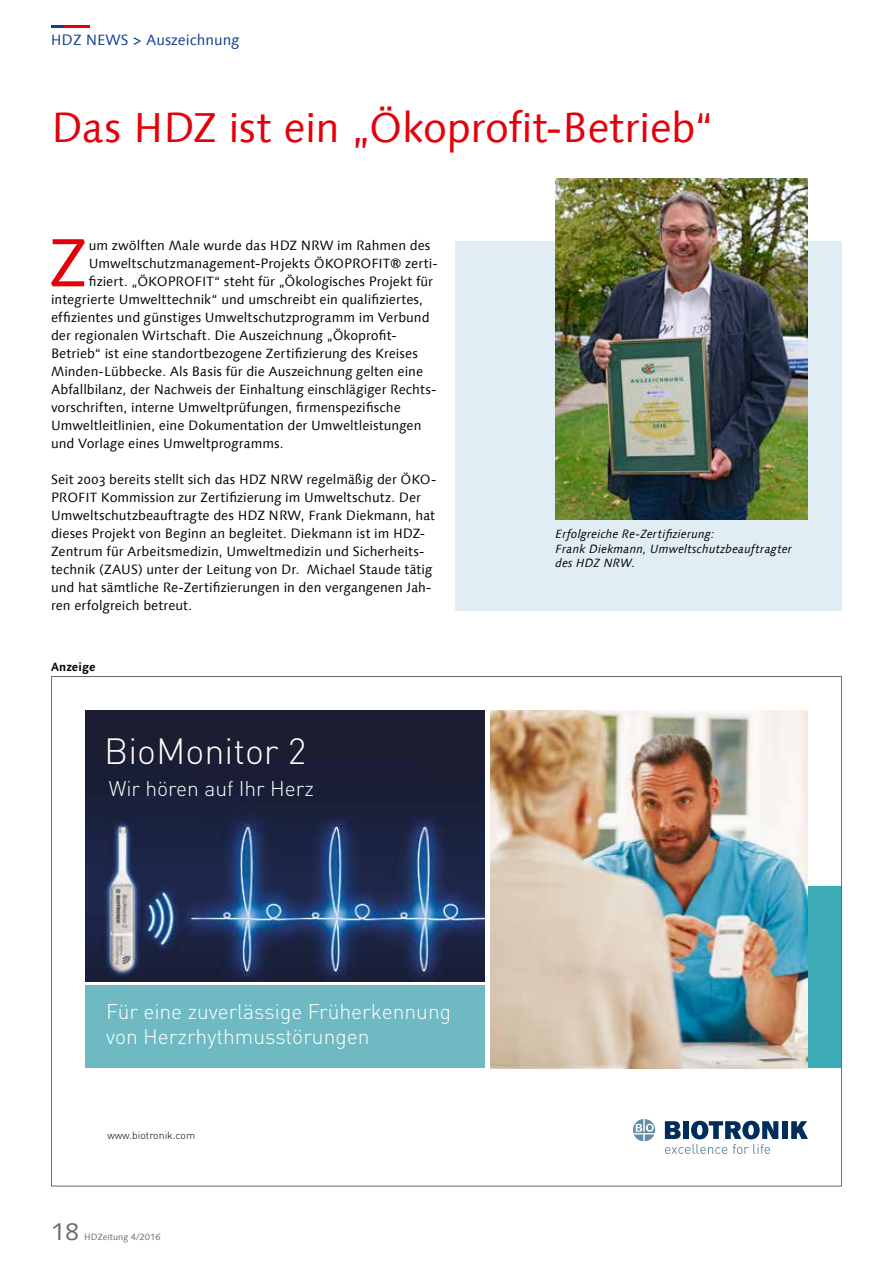
<style>
.page{position:relative;width:893px;height:1263px;background:#fff}
.page>*{position:absolute;margin:0;border:0;box-sizing:border-box;transform-origin:0 0}
.t1{font:68.1px "Linotype Syntax Com";color:#e3000b}
.t2{font:42px "Linotype Syntax Com";letter-spacing:-.015em;color:#e3000b}
.t3{font:300 36px "DIN Pro";color:#fff}
.t4{font:24px "Linotype Syntax Com";color:#616f6c}
.t5{font:300 21px/25.2px "DIN Pro";color:#fff}
.t6{font:15px "Linotype Syntax Com";color:#0f3f93}
.t7{font:13.5px/18px "Linotype Syntax Com";color:#000}
.t8{font:italic 12px/14.4px "Linotype Syntax Com";letter-spacing:.005em;color:#000}
.t9{font:700 12px "Linotype Syntax Com";color:#000}
.t10{font:300 10.5px "DIN Pro";color:#000}
.t11{font:9px "Linotype Syntax Com";color:#616f6c}
</style>
<div class="page">
<hr style="left:64px;top:26px;width:25px;height:2px;background:#e3000b">
<svg style="left:51px;top:26px;width:13px;height:2px"></svg>
<div style="left:455px;top:241px;width:387px;height:369px;background:#e1edf5"></div>
<img style="left:85px;top:710px;width:400px;height:272px">
<div style="left:808px;top:886px;width:34px;height:182px;background:#3eacb6"></div>
<svg style="left:791px;top:1121px;width:17px;height:18px"></svg>
<div style="left:782px;top:1121px;width:6px;height:18px;background:#002d5b"></div>
<svg style="left:665px;top:1121px;width:113px;height:33px"></svg>
<svg style="left:633px;top:1119px;width:22px;height:22px"></svg>
<div style="left:85px;top:985px;width:400px;height:83px;background:#6fbac2"></div>
<img style="left:490px;top:710px;width:318px;height:358px">
<img style="left:556px;top:178px;width:252px;height:342px">
<p class="t6" style="left:51px;top:31px;width:190px">HDZ NEWS &gt; Auszeichnung</p>
<h2 class="t2" style="left:51px;top:102px;width:664px">Das HDZ ist ein „Ökoprofit-Betrieb“</h2>
<h1 class="t1" style="left:49px;top:220px;width:39px">Z</h1>
<p class="t7" style="left:89px;top:237px;width:343px">um zwölften Male wurde das HDZ NRW im Rahmen des</p>
<p class="t7" style="left:89px;top:255px;width:350px">Umweltschutzmanagement-Projekts ÖKOPROFIT® zerti-</p>
<p class="t7" style="left:89px;top:273px;width:346px">fiziert. „ÖKOPROFIT“ steht für „Ökologisches Projekt für</p>
<p class="t7" style="left:51px;top:291px;width:374px">integrierte Umwelttechnik“ und umschreibt ein qualifiziertes,</p>
<p class="t7" style="left:51px;top:309px;width:380px">effizientes und günstiges Umweltschutzprogramm im Verbund</p>
<p class="t7" style="left:51px;top:327px;width:347px">der regionalen Wirtschaft. Die Auszeichnung „Ökoprofit-</p>
<p class="t7" style="left:51px;top:345px;width:368px">Betrieb“ ist eine standortbezogene Zertifizierung des Kreises</p>
<p class="t7" style="left:51px;top:363px;width:374px">Minden-Lübbecke. Als Basis für die Auszeichnung gelten eine</p>
<p class="t7" style="left:51px;top:381px;width:387px">Abfallbilanz, der Nachweis der Einhaltung einschlägiger Rechts-</p>
<p class="t7" style="left:51px;top:399px;width:351px">vorschriften, interne Umweltprüfungen, firmenspezifische</p>
<p class="t7" style="left:51px;top:416px;width:372px">Umweltleitlinien, eine Dokumentation der Umweltleistungen</p>
<p class="t7" style="left:51px;top:434px;width:234px">und Vorlage eines Umweltprogramms.</p>
<p class="t7" style="left:51px;top:470px;width:387px">Seit 2003 bereits stellt sich das HDZ NRW regelmäßig der ÖKO-PROFIT Kommission zur Zertifizierung im Umweltschutz. Der Umweltschutzbeauftragte des HDZ NRW, Frank Diekmann, hat dieses Projekt von Beginn an begleitet. Diekmann ist im HDZ-Zentrum für Arbeitsmedizin, Umweltmedizin und Sicherheits&shy;technik (ZAUS) unter der Leitung von Dr. Michael Staude tätig und hat sämtliche Re-Zertifizierungen in den vergangenen Jah&shy;ren erfolgreich betreut.</p>
<p class="t9" style="left:51px;top:659px;width:46px">Anzeige</p>
<h3 class="t3" style="left:104px;top:727px;width:204px">BioMonitor 2</h3>
<h3 class="t5" style="left:109px;top:775px;width:207px">Wir hören auf Ihr Herz</h3>
<h3 class="t5" style="left:106px;top:997px;width:346px">Für eine zuverlässige Früherkennung von Herzrhythmusstörungen</h3>
<p class="t10" style="left:107px;top:1128px;width:89px">www.biotronik.com</p>
<h3 class="t4" style="left:51px;top:1217px;width:30px">18</h3>
<p class="t11" style="left:84px;top:1232px;width:78px">HDZeitung 4/2016</p>
<p class="t8" style="left:556px;top:527px;width:238px">Erfolgreiche Re-Zertifizierung:<br>Frank Diekmann, Umweltschutzbeauftragter des HDZ NRW.</p>
</div>
